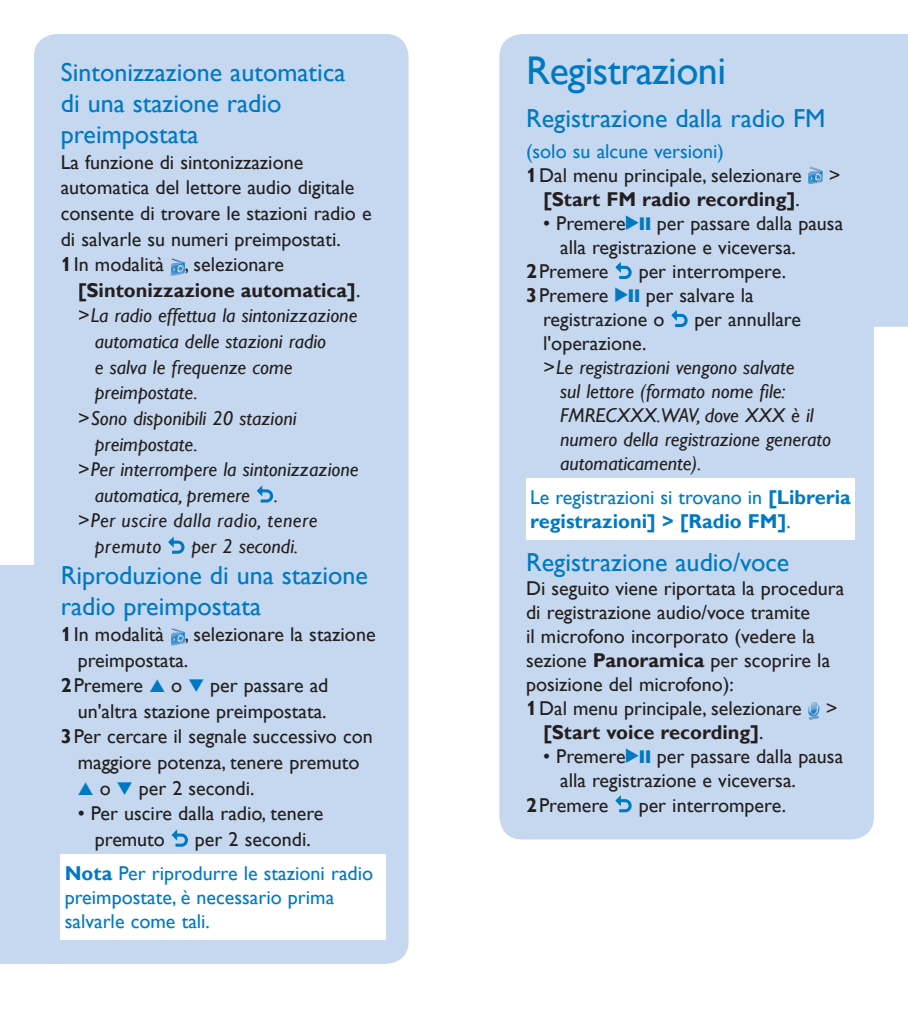
<style>
.page{position:relative;width:908px;height:1021px;background:#fff}
.page>*{position:absolute;margin:0;border:0;box-sizing:border-box;transform-origin:0 0}
.t1{font:40px "Gill Sans Alt One WGL";letter-spacing:-.015em;color:#0079c2}
.t2{font:26px/31.2px "Gill Sans Alt One WGL";color:#0079c2}
.t3{font:20px/25.6px "Gill Sans Alt One WGL";color:#231f20}
.t4{font:italic 20px "Gill Sans Alt One WGL";color:#231f20}
.t5{font:20px/34px "Gill Sans Alt One WGL";color:#0079c2}
.t6{font:700 20px "Gill Sans Alt One WGL";color:#231f20}
.t7{font:700 20px/24px "Gill Sans Alt One WGL";color:#0079c2}
.t8{font:italic 20px "Gill Sans Alt One WGL";letter-spacing:.025em;color:#231f20}
.t9{font:italic 20px "Gill Sans Alt One WGL";letter-spacing:.03em;color:#231f20}
.s1{font-weight:700}
.s2{font-weight:400}
.s3{font-family:"Gill Alt One"}
.s4{font-family:"Audio Four 4";color:#0079c2}
.s5{color:#231f20}
.s6{color:#0079c2}
</style>
<div class="page">
<div style="left:0;top:565px;width:52px;height:398px;background:#c6d8ef"></div>
<div style="left:34px;top:34px;width:374px;height:929px;background:#c6d8ef;border-radius:23px"></div>
<img style="left:170px;top:258px;width:15px;height:17px">
<img style="left:170px;top:627px;width:15px;height:18px">
<div style="left:61px;top:853px;width:325px;height:86px;background:#fff"></div>
<div style="left:855px;top:34px;width:52px;height:293px;background:#c6d8ef"></div>
<div style="left:499px;top:34px;width:374px;height:805px;background:#c6d8ef;border-radius:23px"></div>
<img style="left:808px;top:166px;width:14px;height:18px">
<div style="left:526px;top:478px;width:328px;height:62px;background:#fff"></div>
<img style="left:808px;top:702px;width:11px;height:17px">
<svg style="left:256px;top:485px;width:18px;height:18px"></svg>
<svg style="left:168px;top:536px;width:17px;height:18px"></svg>
<svg style="left:171px;top:829px;width:17px;height:18px"></svg>
<svg style="left:615px;top:262px;width:17px;height:17px"></svg>
<svg style="left:671px;top:310px;width:17px;height:17px"></svg>
<svg style="left:615px;top:795px;width:17px;height:18px"></svg>
<h2 class="t2" style="left:61px;top:56px;width:286px">Sintonizzazione automatica di una stazione radio preimpostata</h2>
<p class="t3" style="left:61px;top:149px;width:312px">La funzione di sintonizzazione automatica del lettore audio digitale consente di trovare le stazioni radio e di salvarle su numeri preimpostati.<br><span class="s1">1</span>In modalità , selezionare</p>
<p class="t6" style="left:78px;top:276px;width:284px">[Sintonizzazione automatica]<span class="s2">.</span></p>
<p class="t4" style="left:78px;top:302px;width:281px"><span class="s3">&gt;</span>La radio effettua la sintonizzazione</p>
<p class="t4" style="left:95px;top:327px;width:233px">automatica delle stazioni radio</p>
<p class="t4" style="left:95px;top:353px;width:199px">e salva le frequenze come</p>
<p class="t4" style="left:95px;top:378px;width:104px">preimpostate.</p>
<p class="t4" style="left:78px;top:404px;width:220px"><span class="s3">&gt;</span>Sono disponibili 20 stazioni</p>
<p class="t4" style="left:95px;top:430px;width:104px">preimpostate.</p>
<p class="t4" style="left:78px;top:455px;width:282px"><span class="s3">&gt;</span>Per interrompere la sintonizzazione</p>
<p class="t4" style="left:95px;top:481px;width:184px">automatica, premere .</p>
<p class="t8" style="left:78px;top:506px;width:241px"><span class="s3">&gt;</span>Per uscire dalla radio, tenere</p>
<p class="t9" style="left:95px;top:532px;width:68px">premuto</p>
<p class="t4" style="left:191px;top:532px;width:108px">per 2 secondi.</p>
<h2 class="t2" style="left:61px;top:559px;width:308px">Riproduzione di una stazione radio preimpostata</h2>
<p class="t3" style="left:61px;top:621px;width:316px"><span class="s1">1</span>In modalità , selezionare la stazione</p>
<p class="t3" style="left:78px;top:647px;width:112px">preimpostata.</p>
<p class="t3" style="left:61px;top:672px;width:269px"><span class="s1">2</span>Premere <span class="s4">3</span> o <span class="s4">4</span> per passare ad</p>
<p class="t3" style="left:78px;top:698px;width:250px">un'altra stazione preimpostata.</p>
<p class="t3" style="left:61px;top:723px;width:313px"><span class="s1">3</span>Per cercare il segnale successivo con</p>
<p class="t3" style="left:78px;top:749px;width:283px">maggiore potenza, tenere premuto</p>
<p class="t3" style="left:78px;top:775px;width:178px"><span class="s4">3</span> o <span class="s4">4</span> per 2 secondi.</p>
<p class="t3" style="left:95px;top:800px;width:230px;text-indent:-17px">• Per uscire dalla radio, tenere premuto</p>
<p class="t5" style="left:65px;top:822px;width:310px;text-indent:130px"><span class="s5">per 2 secondi.<br></span><span class="s1">Nota</span> Per riprodurre le stazioni radio</p>
<p class="t5" style="left:65px;top:884px;width:271px;line-height:24px">preimpostate, è necessario prima salvarle come tali.</p>
<h1 class="t1" style="left:526px;top:43px;width:201px">Registrazioni</h1>
<h2 class="t2" style="left:526px;top:102px;width:301px">Registrazione dalla radio FM</h2>
<p class="t3" style="left:526px;top:139px;width:277px;line-height:24px"><span class="s6">(solo su alcune versioni)<br></span><span class="s1">1</span>Dal menu principale, selezionare</p>
<p class="t3" style="left:828px;top:162px;width:13px">&gt;</p>
<p class="t6" style="left:543px;top:186px;width:258px">[Start FM radio recording]<span class="s2">.</span></p>
<p class="t3" style="left:543px;top:210px;width:301px">• Premere<span class="s4">2;</span> per passare dalla pausa</p>
<p class="t3" style="left:560px;top:234px;width:237px">alla registrazione e viceversa.</p>
<p class="t3" style="left:526px;top:258px;width:84px"><span class="s1">2</span>Premere</p>
<p class="t3" style="left:638px;top:258px;width:149px">per interrompere.</p>
<p class="t3" style="left:526px;top:282px;width:229px"><span class="s1">3</span>Premere <span class="s4">2;</span> per salvare la</p>
<p class="t3" style="left:543px;top:306px;width:123px">registrazione o</p>
<p class="t3" style="left:694px;top:306px;width:108px">per annullare</p>
<p class="t3" style="left:543px;top:330px;width:105px">l'operazione.</p>
<p class="t4" style="left:543px;top:353px;width:253px"><span class="s3">&gt;</span>Le registrazioni vengono salvate</p>
<p class="t4" style="left:560px;top:377px;width:227px">sul lettore (formato nome file:</p>
<p class="t4" style="left:560px;top:401px;width:255px">FMRECXXX.WAV, dove XXX è il</p>
<p class="t4" style="left:560px;top:425px;width:272px">numero della registrazione generato</p>
<p class="t4" style="left:560px;top:449px;width:143px">automaticamente).</p>
<p class="t7" style="left:530px;top:485px;width:322px"><span class="s2">Le registrazioni si trovano in</span> [Libreria registrazioni] &gt; [Radio FM]<span class="s2">.</span></p>
<h2 class="t2" style="left:526px;top:546px;width:265px">Registrazione audio/voce</h2>
<p class="t3" style="left:526px;top:575px;width:319px">Di seguito viene riportata la procedura</p>
<p class="t3" style="left:526px;top:599px;width:285px">di registrazione audio/voce tramite</p>
<p class="t3" style="left:526px;top:623px;width:290px">il microfono incorporato (vedere la</p>
<p class="t3" style="left:526px;top:647px;width:305px">sezione <span class="s1">Panoramica</span> per scoprire la</p>
<p class="t3" style="left:526px;top:671px;width:209px">posizione del microfono):</p>
<p class="t3" style="left:526px;top:695px;width:313px"><span class="s1">1</span>Dal menu principale, selezionare &gt;</p>
<p class="t6" style="left:543px;top:719px;width:222px">[Start voice recording]<span class="s2">.</span></p>
<p class="t3" style="left:543px;top:743px;width:301px">• Premere<span class="s4">2;</span> per passare dalla pausa</p>
<p class="t3" style="left:560px;top:767px;width:237px">alla registrazione e viceversa.</p>
<p class="t3" style="left:526px;top:791px;width:84px"><span class="s1">2</span>Premere</p>
<p class="t3" style="left:638px;top:791px;width:149px">per interrompere.</p>
</div>
